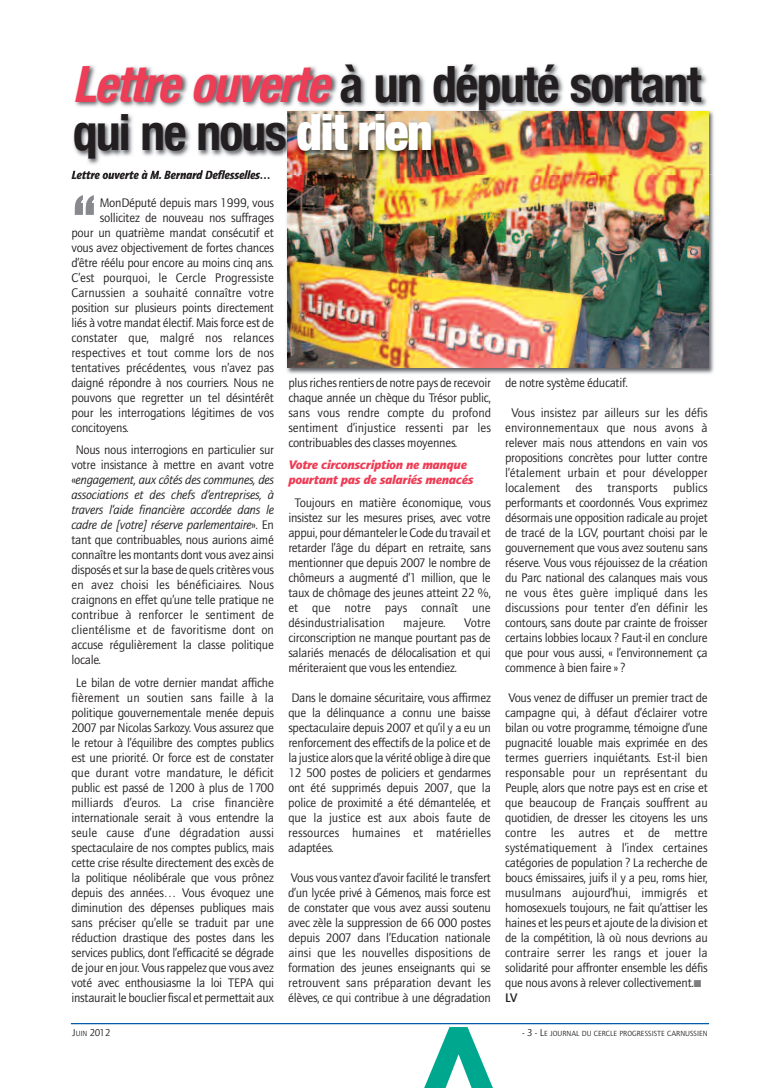
<style>
.page{position:relative;width:780px;height:1088px;background:#fff}
.page>*{position:absolute;margin:0;border:0;box-sizing:border-box;transform-origin:0 0}
.t1{font:900 125px "Arial";color:#00a78f}
.t2{font:77.12px "Impact";color:#87898c;scale:.8 1}
.t3{font:700 condensed 50px/48.8px "Helvetica Neue";letter-spacing:-.03em;color:#231f20}
.t4{font:12.5px/15px "AT Quay Sans";letter-spacing:-.03em;color:#231f20;text-align:justify}
.t5{font:12.5px "AT Quay Sans";letter-spacing:-.005em;color:#231f20}
.t6{font:italic 900 12.5px/15px "AT Quay Sans";letter-spacing:-.03em;color:#ee3d56}
.t7{font:12.5px "AT Quay Sans";letter-spacing:-.01em;color:#231f20}
.t8{font:italic 900 11.25px "AT Quay Sans";letter-spacing:-.03em;color:#231f20;scale:.96 1}
.t9{font:10px "AT Quay Sans";color:#231f20}
.t10{font:7.5px "AT Quay Sans";color:#231f20}
.s1{font-style:italic;color:#ee3d56}
.s2{font-weight:900;color:#fff}
.s3{font-style:italic}
.s4{color:#7c7e81}
.s5{font-weight:500}
.s6{font-size:7.5px}
.s7{font-size:10px}
</style>
<div class="page">
<img style="left:286px;top:175px;width:428px;height:199px">
<img style="left:288px;top:175px;width:420px;height:193px">
<img style="left:73px;top:64px;width:634px;height:111px">
<img style="left:72px;top:170px;width:75px;height:5px">
<img style="left:283px;top:107px;width:431px;height:68px">
<img style="left:288px;top:111px;width:420px;height:64px">
<hr style="left:71px;top:1023px;width:638px;height:1px;background:#015ba9">
<h3 class="t3" style="left:73px;top:59px;width:630px"><span class="s1">Lettreouverte</span>à un député sortant qui ne nous <span class="s2">dit rien</span></h3>
<h2 class="t2" style="left:74px;top:178px;width:28px">“</h2>
<p class="t8" style="left:71px;top:170px;width:209px">Lettre ouverte à M. Bernard Deflesselles…</p>
<p class="t4" style="left:100px;top:196px;width:176px">MonDéputé depuis mars 1999, vous</p>
<p class="t4" style="left:100px;top:211px;width:176px">sollicitez de nouveau nos suffrages</p>
<p class="t4" style="left:71px;top:226px;width:204px">pour un quatrième mandat consécutif et</p>
<p class="t4" style="left:71px;top:241px;width:204px">vous avez objectivement de fortes chances</p>
<p class="t4" style="left:71px;top:256px;width:204px">d’être réélu pour encore au moins cinq ans.</p>
<p class="t5" style="left:71px;top:272px;width:204px">C’est pourquoi, le Cercle Progressiste</p>
<p class="t5" style="left:71px;top:287px;width:204px">Carnussien a souhaité connaître votre</p>
<p class="t4" style="left:71px;top:301px;width:204px">position sur plusieurs points directement</p>
<p class="t4" style="left:71px;top:316px;width:204px">liés à votre mandat électif. Mais force est de</p>
<p class="t5" style="left:71px;top:332px;width:204px">constater que, malgré nos relances</p>
<p class="t7" style="left:71px;top:347px;width:204px">respectives et tout comme lors de nos</p>
<p class="t4" style="left:71px;top:361px;width:204px">tentatives précédentes, vous n’avez pas</p>
<p class="t4" style="left:71px;top:376px;width:204px">daigné répondre à nos courriers. Nous ne</p>
<p class="t4" style="left:71px;top:391px;width:204px">pouvons que regretter un tel désintérêt</p>
<p class="t4" style="left:71px;top:406px;width:204px">pour les interrogations légitimes de vos</p>
<p class="t4" style="left:71px;top:421px;width:59px">concitoyens.</p>
<p class="t4" style="left:71px;top:443px;width:204px;text-indent:4px">Nous nous interrogions en particulier sur votre insistance à mettre en avant votre «<span class="s3">engagement, aux côtés des communes, des associations et des chefs d’entreprises, à travers l’aide financière accordée dans le cadre de [votre] réserve parlementaire</span>». En tant que contribuables, nous aurions aimé connaître les montants dont vous avez ainsi disposés et sur la base de quels critères vous en avez choisi les bénéficiaires. Nous craignons en effet qu’une telle pratique ne contribue à renforcer le sentiment de clientélisme et de favoritisme dont on accuse régulièrement la classe politique locale.</p>
<p class="t4" style="left:71px;top:676px;width:204px;text-align:center">Le bilan de votre dernier mandat affiche fièrement un soutien sans faille à la politique gouvernementale menée depuis 2007 par Nicolas Sarkozy. Vous assurez que le retour à l’équilibre des comptes publics est une priorité. Or force est de constater que durant votre mandature, le déficit public est passé de 1200 à plus de 1700 milliards d’euros. La crise financière internationale serait à vous entendre la seule cause d’une dégradation aussi spectaculaire de nos comptes publics, mais cette crise résulte directement des excès de la politique néolibérale que vous prônez depuis des années… Vous évoquez une diminution des dépenses publiques mais sans préciser qu’elle se traduit par une réduction drastique des postes dans les services publics, dont l’efficacité se dégrade de jour en jour. Vous rappelez que vous avez voté avec enthousiasme la loi TEPA qui instauraitlebouclierfiscaletpermettaitaux</p>
<p class="t4" style="left:505px;top:376px;width:124px">de notre système éducatif.</p>
<p class="t4" style="left:505px;top:406px;width:204px;text-indent:6px">Vous insistez par ailleurs sur les défis environnementaux que nous avons à relever mais nous attendons en vain vos propositions concrètes pour lutter contre l’étalement urbain et pour développer localement des transports publics performants et coordonnés. Vous exprimez désormais une opposition radicale au projet de tracé de la LGV, pourtant choisi par le gouvernement que vous avez soutenu sans réserve. Vous vous réjouissez de la création du Parc national des calanques mais vous ne vous êtes guère impliqué dans les discussions pour tenter d’en définir les contours, sans doute par crainte de froisser certains lobbies locaux ? Faut-il en conclure que pour vous aussi, « l’environnement ça commence à bien faire » ?</p>
<p class="t4" style="left:505px;top:691px;width:204px;text-align:left">Vous venez de diffuser un premier tract de campagne qui, à défaut d’éclairer votre bilan ou votre programme, témoigne d’une pugnacité louable mais exprimée en des termes guerriers inquiétants. Est-il bien responsable pour un représentant du Peuple, alors que notre pays est en crise et que beaucoup de Français souffrent au quotidien, de dresser les citoyens les uns contre les autres et de mettre systématiquement à l’index certaines catégories de population ? La recherche de boucs émissaires, juifs il y a peu, roms hier, musulmans aujourd’hui, immigrés et homosexuels toujours, ne fait qu’attiser les haines et les peurs et ajoute de la division et de la compétition, là où nous devrions au contraire serrer les rangs et jouer la solidarité pour affronter ensemble les défis que nous avons à relever collectivement.<span class="s4">■ </span><span class="s5">LV</span></p>
<p class="t4" style="left:288px;top:376px;width:204px">plus riches rentiers de notre pays de recevoir chaque année un chèque du Trésor public, sans vous rendre compte du profond sentiment d’injustice ressenti par les contribuables des classes moyennes.</p>
<p class="t6" style="left:288px;top:458px;width:187px">Votre circonscription ne manque pourtant pas de salariés menacés</p>
<p class="t4" style="left:288px;top:496px;width:204px;text-indent:6px">Toujours en matière économique, vous insistez sur les mesures prises, avec votre appui,pour démantelerleCode dutravail et retarder l’âge du départ en retraite, sans mentionner que depuis 2007 le nombre de chômeurs a augmenté d’1 million, que le taux de chômage des jeunes atteint 22 %, et que notre pays connaît une désindustrialisation</p>
<p class="t5" style="left:403px;top:617px;width:44px">majeure.</p>
<p class="t4" style="left:288px;top:616px;width:204px;text-indent:176px">Votre circonscription ne manque pourtant pas de salariés menacés de délocalisation et qui mériteraient que vous les entendiez.</p>
<p class="t4" style="left:288px;top:691px;width:204px">Dans le domaine sécuritaire, vous affirmez que la délinquance a connu une baisse spectaculaire depuis 2007 et qu’il y a eu un renforcement des effectifs de la police et de la justice alors que la vérité oblige à dire que 12 500 postes de policiers et gendarmes ont été supprimés depuis 2007, que la police de proximité a été démantelée, et que la justice est aux abois faute de ressources humaines et matérielles adaptées.</p>
<p class="t4" style="left:288px;top:871px;width:204px">Vous vous vantez d’avoir facilité le transfert d’un lycée privé à Gémenos, mais force est de constater que vous avez aussi soutenu avec zèle la suppression de 66 000 postes depuis 2007 dans l’Education nationale ainsi que les nouvelles dispositions de formation des jeunes enseignants qui se retrouvent sans préparation devant les élèves, ce qui contribue à une dégradation</p>
<h1 class="t1" style="left:365px;top:1103px;width:84px;rotate:-90deg">&gt;</h1>
<p class="t9" style="left:72px;top:1028px;width:40px">J<span class="s6">UIN</span> 2012</p>
<p class="t10" style="left:522px;top:1030px;width:187px"><span class="s7">- 3 - L</span>E JOURNAL DU CERCLE PROGRESSISTE CARNUSSIEN</p>
</div>
